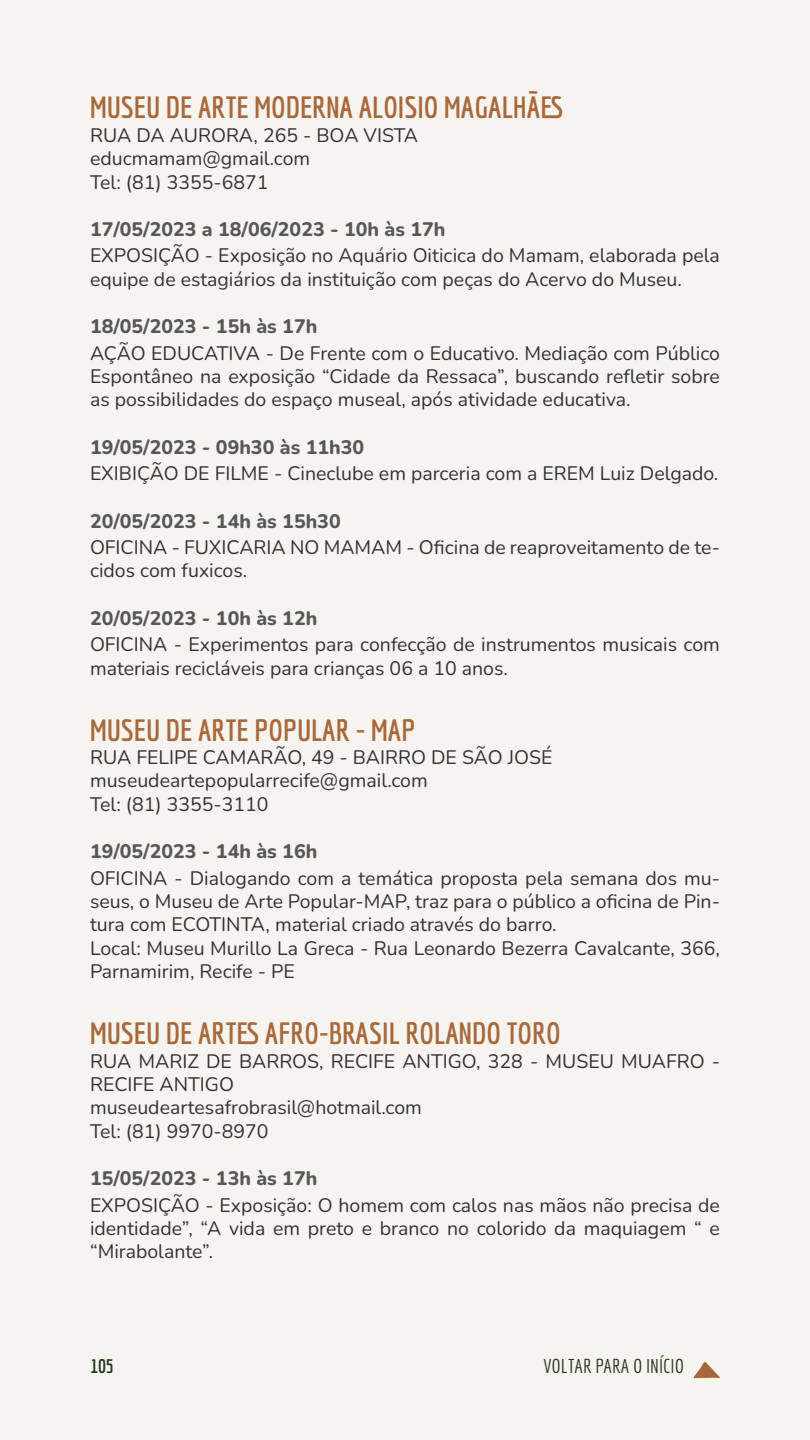
<style>
.page{position:relative;width:810px;height:1440px;background:#f5f4ef}
.page>*{position:absolute;margin:0;border:0;box-sizing:border-box;transform-origin:0 0}
.t1{font:700 30px "Economica";color:#a8683b}
.t2{font:19.5px/23.4px "Nunito";color:#333}
.t3{font:800 19.5px "Nunito";color:#575756}
.t4{font:19.5px "Economica";color:#243323}
.t5{font:700 19.5px "Economica";color:#243323}
</style>
<div class="page">
<svg style="left:694px;top:1362px;width:26px;height:16px"></svg>
<h1 class="t1" style="left:90px;top:90px;width:475px">MUSEU DE ARTE MODERNA ALOISIO MAGALHÃES</h1>
<p class="t2" style="left:90px;top:123px;width:330px">RUA DA AURORA, 265 - BOA VISTA educmamam@gmail.com<br>Tel: (81) 3355-6871</p>
<p class="t3" style="left:90px;top:216px;width:357px">17/05/2023 a 18/06/2023 - 10h às 17h</p>
<p class="t2" style="left:90px;top:243px;width:631px">EXPOSIÇÃO - Exposição no Aquário Oiticica do Mamam, elaborada pela equipe de estagiários da instituição com peças do Acervo do Museu.</p>
<p class="t3" style="left:90px;top:313px;width:229px">18/05/2023 - 15h às 17h</p>
<p class="t2" style="left:90px;top:341px;width:632px;text-align:justify">AÇÃO EDUCATIVA - De Frente com o Educativo. Mediação com Público Espontâneo na exposição “Cidade da Ressaca”, buscando refletir sobre as possibilidades do espaço museal, após atividade educativa.</p>
<p class="t3" style="left:90px;top:434px;width:276px">19/05/2023 - 09h30 às 11h30</p>
<p class="t2" style="left:90px;top:461px;width:630px">EXIBIÇÃO DE FILME - Cineclube em parceria com a EREM Luiz Delgado.</p>
<p class="t3" style="left:90px;top:507px;width:252px">20/05/2023 - 14h às 15h30</p>
<p class="t2" style="left:90px;top:535px;width:632px">OFICINA - FUXICARIA NO MAMAM - Oficina de reaproveitamento de te&shy;cidos com fuxicos.</p>
<p class="t3" style="left:90px;top:605px;width:229px">20/05/2023 - 10h às 12h</p>
<p class="t2" style="left:90px;top:632px;width:631px">OFICINA - Experimentos para confecção de instrumentos musicais com materiais recicláveis para crianças 06 a 10 anos.</p>
<h1 class="t1" style="left:90px;top:713px;width:327px">MUSEU DE ARTE POPULAR - MAP</h1>
<p class="t2" style="left:90px;top:745px;width:464px">RUA FELIPE CAMARÃO, 49 - BAIRRO DE SÃO JOSÉ museudeartepopularrecife@gmail.com<br>Tel: (81) 3355-3110</p>
<p class="t3" style="left:90px;top:838px;width:229px">19/05/2023 - 14h às 16h</p>
<p class="t2" style="left:90px;top:866px;width:632px">OFICINA - Dialogando com a temática proposta pela semana dos mu&shy;seus, o Museu de Arte Popular-MAP, traz para o público a oficina de Pin&shy;tura com ECOTINTA, material criado através do barro.<br>Local: Museu Murillo La Greca - Rua Leonardo Bezerra Cavalcante, 366, Parnamirim, Recife - PE</p>
<h1 class="t1" style="left:90px;top:1016px;width:472px">MUSEU DE ARTES AFRO-BRASIL ROLANDO TORO</h1>
<p class="t2" style="left:90px;top:1049px;width:632px">RUA MARIZ DE BARROS, RECIFE ANTIGO, 328 - MUSEU MUAFRO -<br>RECIFE ANTIGO<br>museudeartesafrobrasil@hotmail.com<br>Tel: (81) 9970-8970</p>
<p class="t3" style="left:90px;top:1165px;width:229px">15/05/2023 - 13h às 17h</p>
<p class="t2" style="left:90px;top:1193px;width:632px;text-align:justify">EXPOSIÇÃO - Exposição: O homem com calos nas mãos não precisa de identidade”, “A vida em preto e branco no colorido da maquiagem “ e “Mirabolante”.</p>
<p class="t5" style="left:90px;top:1354px;width:25px">105</p>
<p class="t4" style="left:544px;top:1354px;width:142px">VOLTAR PARA O INÍCIO</p>
</div>
